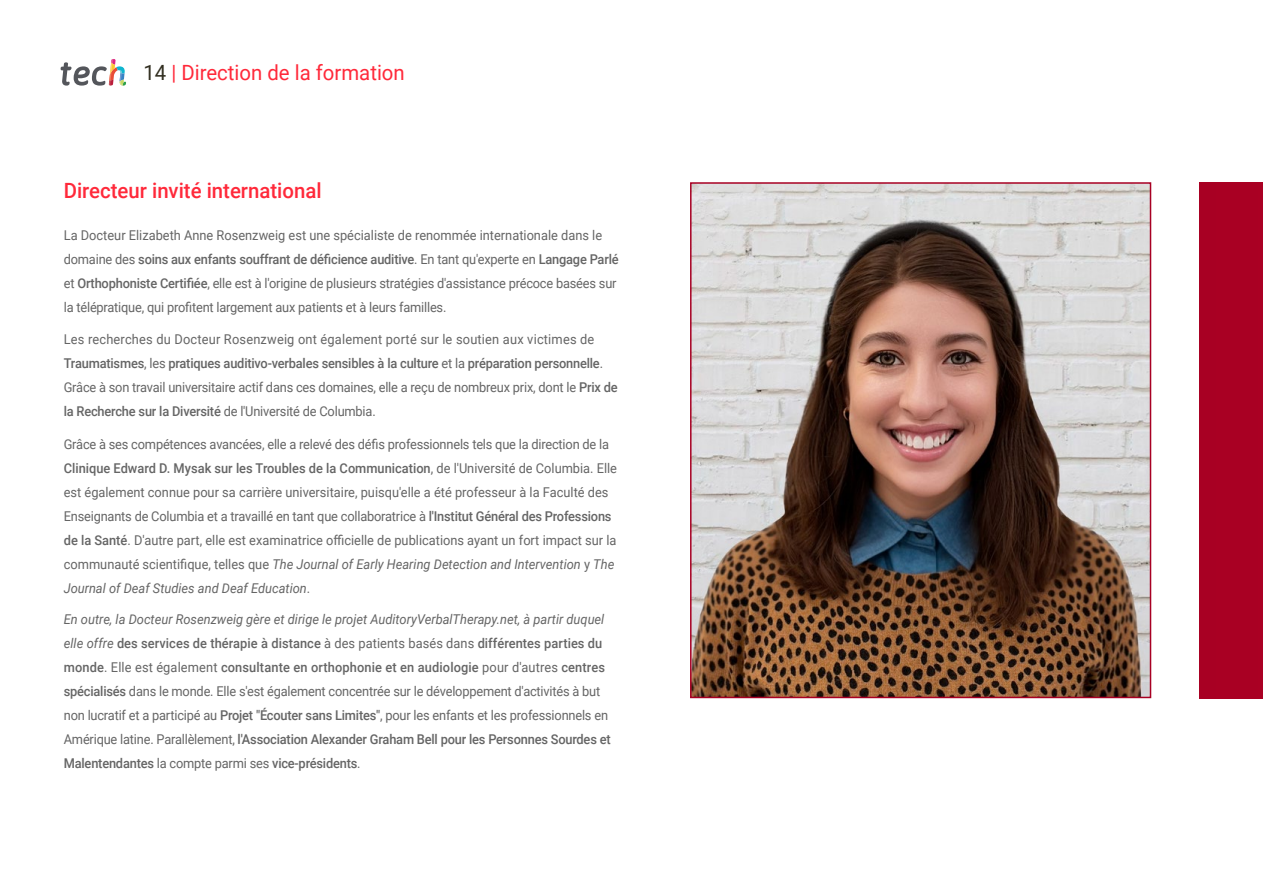
<style>
.page{position:relative;width:1263px;height:893px;background:#fff}
.page>*{position:absolute;margin:0;border:0;box-sizing:border-box;transform-origin:0 0}
.t1{font:500 21px "Roboto";color:#ff293a}
.t2{font:21px "Roboto";color:#ff293a}
.t3{font:13.5px/24px "Roboto";letter-spacing:-.015em;color:#656565;scale:.95 1}
.s1{color:#312e20}
.s2{font-weight:500}
.s3{font-style:italic}
</style>
<div class="page">
<img style="left:693px;top:185px;width:455px;height:510px">
<div style="left:690px;top:182px;width:461px;height:516px;border:2px solid #a80023"></div>
<div style="left:1199px;top:182px;width:64px;height:516px;background:#a90023"></div>
<svg style="left:61px;top:59px;width:65px;height:27px"></svg>
<h1 class="t2" style="left:144px;top:57px;width:263px"><span class="s1">14</span> | Direction de la formation</h1>
<h1 class="t1" style="left:64px;top:176px;width:259px">Directeur invité international</h1>
<p class="t3" style="left:64px;top:222px;width:586px">La Docteur Elizabeth Anne Rosenzweig est une spécialiste de renommée internationale dans le domaine des <span class="s2">soins aux enfants souffrant de déficience auditive</span>. En tant qu'experte en <span class="s2">Langage Parlé </span>et <span class="s2">Orthophoniste Certifiée</span>, elle est à l'origine de plusieurs stratégies d'assistance précoce basées sur la télépratique, qui profitent largement aux patients et à leurs familles.</p>
<p class="t3" style="left:64px;top:327px;width:584px">Les recherches du Docteur Rosenzweig ont également porté sur le soutien aux victimes de <span class="s2">Traumatismes</span>, les <span class="s2">pratiques auditivo-verbales sensibles à la culture</span> et la <span class="s2">préparation personnelle</span>.<br>Grâce à son travail universitaire actif dans ces domaines, elle a reçu de nombreux prix, dont le <span class="s2">Prix de la Recherche sur la Diversité</span> de l'Université de Columbia.</p>
<p class="t3" style="left:64px;top:431px;width:584px">Grâce à ses compétences avancées, elle a relevé des défis professionnels tels que la direction de la <span class="s2">Clinique Edward D. Mysak sur les Troubles de la Communication</span>, de l'Université de Columbia. Elle est également connue pour sa carrière universitaire, puisqu'elle a été professeur à la Faculté des Enseignants de Columbia et a travaillé en tant que collaboratrice à <span class="s2">l'Institut Général des Professions de la Santé</span>. D'autre part, elle est examinatrice officielle de publications ayant un fort impact sur la communauté scientifique, telles que <span class="s3">The Journal of Early Hearing Detection and Intervention</span> y <span class="s3">The Journal of Deaf Studies and Deaf Education</span>.</p>
<p class="t3" style="left:64px;top:606px;width:577px"><span class="s3">En outre, la Docteur Rosenzweig gère et dirige le projet AuditoryVerbalTherapy.net, à partir duquel elle offre</span> <span class="s2">des services de thérapie à distance</span> à des patients basés dans <span class="s2">différentes parties du monde</span>. Elle est également <span class="s2">consultante en orthophonie et en audiologie</span> pour d'autres <span class="s2">centres spécialisés</span> dans le monde. Elle s'est également concentrée sur le développement d'activités à but non lucratif et a participé au <span class="s2">Projet "Écouter sans Limites"</span>, pour les enfants et les professionnels en Amérique latine. Parallèlement, <span class="s2">l'Association Alexander Graham Bell pour les Personnes Sourdes et Malentendantes</span> la compte parmi ses <span class="s2">vice-présidents</span>.</p>
</div>
